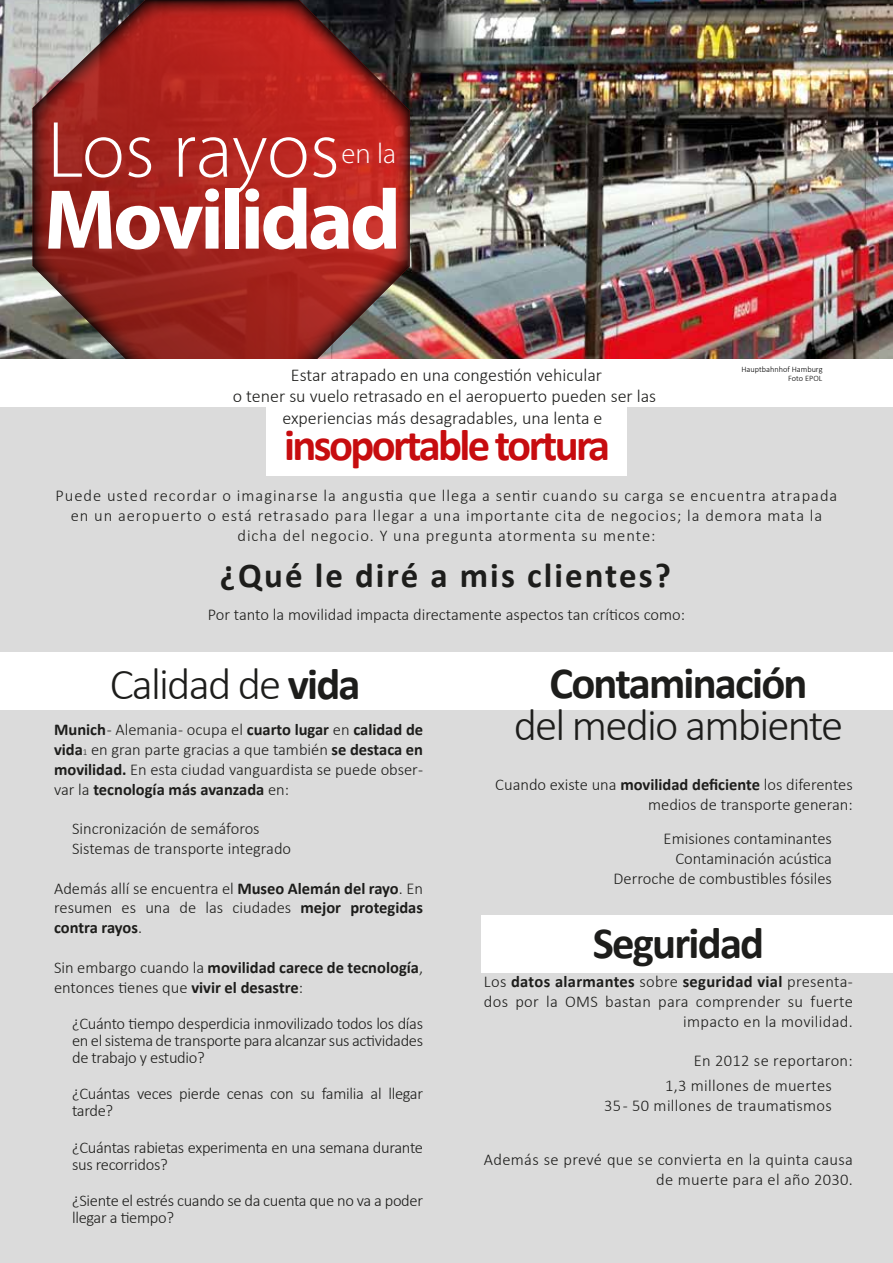
<style>
.page{position:relative;width:893px;height:1263px;background:#fff}
.page>*{position:absolute;margin:0;border:0;box-sizing:border-box;transform-origin:0 0}
.t1{font:700 85.65px "Myriad Pro";letter-spacing:-.04em;color:#fff}
.t2{font:300 80.4px "Myriad Pro";letter-spacing:-.005em;color:#fff}
.t3{font:300 44.7px "Calibri";letter-spacing:-.04em;color:#1d1d1b}
.t4{font:700 44.7px "Calibri";letter-spacing:-.04em;color:#1d1d1b}
.t5{font:700 44.7px "Calibri";letter-spacing:-.06em;color:#c70c0f}
.t6{font:700 34.95px "Calibri";letter-spacing:.06em;color:#1d1d1b}
.t7{font:300 28.65px "Myriad Pro";color:#fff}
.t8{font:300 18px/21.6px "Calibri";color:#1d1d1b;text-align:center}
.t9{font:300 16.5px/19.8px "Calibri";color:#1d1d1b;text-align:justify}
.t10{font:300 16.5px/19.8px "Calibri";letter-spacing:.02em;color:#1d1d1b;text-align:right}
.t11{font:300 16.5px/19.8px "Calibri";letter-spacing:.06em;color:#1d1d1b;text-align:center}
.t12{font:300 16.5px/16.8px "Calibri";letter-spacing:-.02em;color:#1d1d1b}
.t13{font:700 16.5px/19.8px "Calibri";color:#1d1d1b}
.t14{font:300 8.25px "Calibri";color:#000}
.s1{font-weight:700}
.s2{font-size:9px}
.s3{font-weight:300}
</style>
<div class="page">
<img style="left:0;top:0;width:893px;height:359px">
<svg style="left:33px;top:0;width:377px;height:359px;background:#9c2e29"></svg>
<div style="left:0;top:408px;width:893px;height:855px;background:#dbdbdb"></div>
<div style="left:266px;top:363px;width:360px;height:112px;background:#fff"></div>
<div style="left:0;top:652px;width:892px;height:58px;background:#fff"></div>
<div style="left:482px;top:915px;width:410px;height:57px;background:#fff"></div>
<h2 class="t2" style="left:47px;top:106px;width:294px">Los rayos</h2>
<h3 class="t7" style="left:342px;top:138px;width:56px">en la</h3>
<h1 class="t1" style="left:44px;top:164px;width:359px">Movilidad</h1>
<p class="t14" style="left:741px;top:365px;width:83px">Hauptbahnhof Hamburg</p>
<p class="t8" style="left:233px;top:364px;width:425px">Estar atrapado en una congestión vehicular<br>o tener su vuelo retrasado en el aeropuerto pueden ser las experiencias más desagradables, una lenta e</p>
<h3 class="t5" style="left:284px;top:417px;width:328px">insoportable tortura</h3>
<p class="t11" style="left:56px;top:486px;width:783px">Puede usted recordar o imaginarse la angustia que llega a sentir cuando su carga se encuentra atrapada en un aeropuerto o está retrasado para llegar a una importante cita de negocios; la demora mata la dicha del negocio. Y una pregunta atormenta su mente:</p>
<p class="t14" style="left:788px;top:373px;width:36px">Foto EPOL</p>
<h3 class="t6" style="left:220px;top:553px;width:453px">¿Qué le diré a mis clientes?</h3>
<p class="t9" style="left:208px;top:604px;width:479px">Por tanto la movilidad impacta directamente aspectos tan críticos como:</p>
<h3 class="t3" style="left:110px;top:656px;width:252px">Calidad de <span class="s1">vida</span></h3>
<p class="t9" style="left:54px;top:719px;width:371px"><span class="s1">Munich</span> - Alemania - ocupa el <span class="s1">cuarto lugar</span> en <span class="s1">calidad de vida</span><span class="s2">1</span> en gran parte gracias a que también <span class="s1">se destaca en movilidad.</span> En esta ciudad vanguardista se puede obser&shy;var la <span class="s1">tecnología más avanzada</span> en:</p>
<p class="t9" style="left:72px;top:818px;width:221px">Sincronización de semáforos<br>Sistemas de transporte integrado</p>
<p class="t9" style="left:54px;top:878px;width:370px">Además allí se encuentra el <span class="s1">Museo Alemán del rayo</span>. En resumen es una de las ciudades <span class="s1">mejor protegidas contra rayos</span>.</p>
<p class="t13" style="left:54px;top:956px;width:370px"><span class="s3">Sin embargo cuando la</span> movilidad carece de tecnología<span class="s3">, entonces tienes que</span> vivir el desastre<span class="s3">:</span></p>
<p class="t9" style="left:72px;top:1015px;width:353px;line-height:16.8px">¿Cuánto tiempo desperdicia inmovilizado todos los días en el sistema de transporte para alcanzar sus actividades de trabajo y estudio?</p>
<p class="t12" style="left:72px;top:1085px;width:352px">¿Cuántas veces pierde cenas con su familia al llegar tarde?</p>
<p class="t12" style="left:72px;top:1139px;width:352px">¿Cuántas rabietas experimenta en una semana durante sus recorridos?</p>
<p class="t12" style="left:72px;top:1192px;width:352px">¿Siente el estrés cuando se da cuenta que no va a poder llegar a tiempo?</p>
<h3 class="t4" style="left:549px;top:655px;width:260px">Contaminación</h3>
<h3 class="t3" style="left:514px;top:697px;width:331px">del medio ambiente</h3>
<p class="t9" style="left:495px;top:774px;width:359px;text-align:right">Cuando existe una <span class="s1">movilidad deficiente</span> los diferentes medios de transporte generan:</p>
<p class="t9" style="left:613px;top:829px;width:220px;text-align:right">Emisiones contaminantes<br>Contaminación acústica<br>Derroche de combustibles fósiles</p>
<h3 class="t4" style="left:593px;top:916px;width:173px">Seguridad</h3>
<p class="t10" style="left:484px;top:971px;width:370px">Los <span class="s1">datos alarmantes</span> sobre <span class="s1">seguridad vial</span> presenta&shy;dos por la OMS bastan para comprender su fuerte impacto en la movilidad.</p>
<p class="t10" style="left:694px;top:1051px;width:161px">En 2012 se reportaron:</p>
<p class="t10" style="left:604px;top:1076px;width:229px">1,3 millones de muertes<br>35 - 50 millones de traumatismos</p>
<p class="t10" style="left:484px;top:1150px;width:370px">Además se prevé que se convierta en la quinta causa de muerte para el año 2030.</p>
</div>
